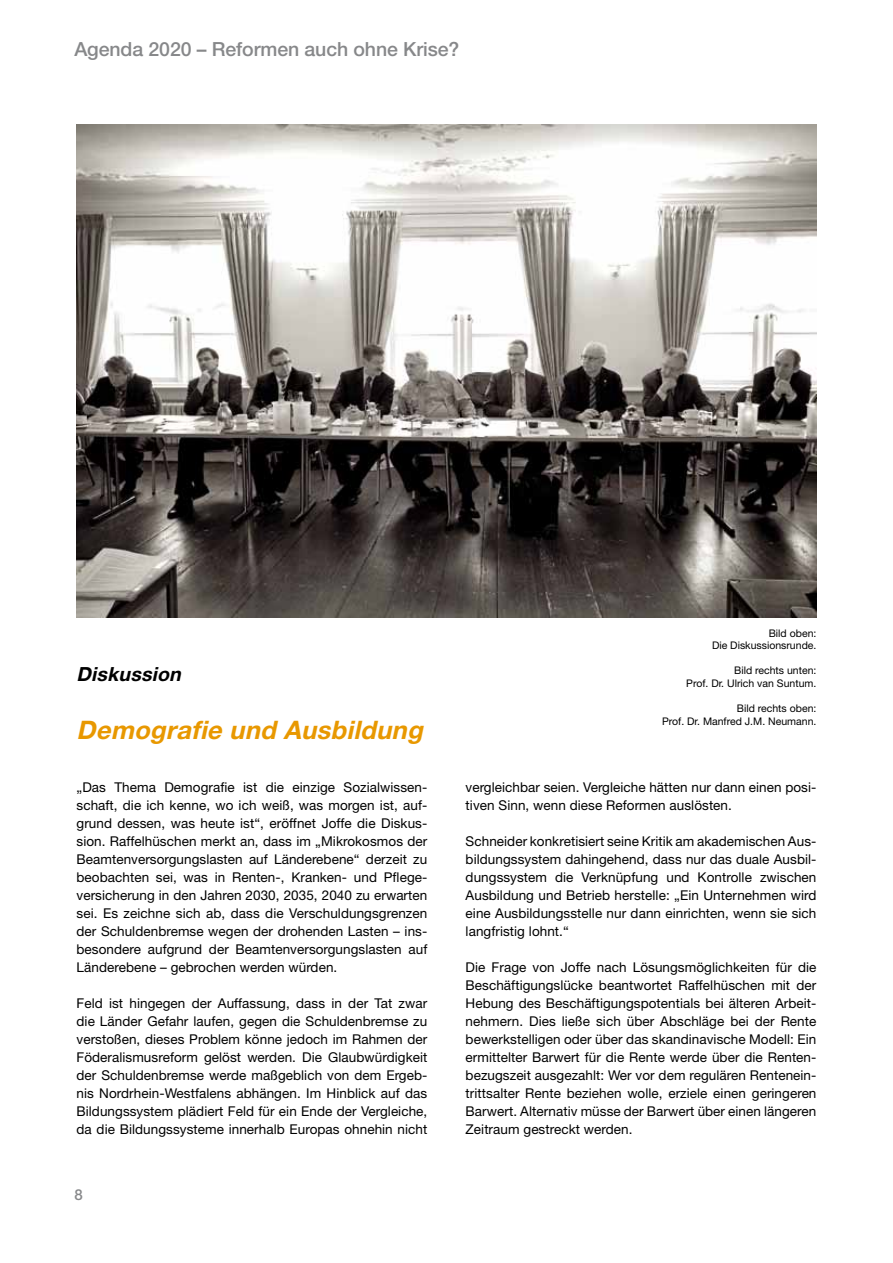
<style>
.page{position:relative;width:893px;height:1263px;background:#fff}
.page>*{position:absolute;margin:0;border:0;box-sizing:border-box;transform-origin:0 0}
.t1{font:italic 700 25.5px "Helvetica Neue";color:#e89800}
.t2{font:500 19.5px "Helvetica Neue";letter-spacing:-.005em;color:#87888a}
.t3{font:italic 700 19.5px "Helvetica Neue";color:#000}
.t4{font:500 15px "Helvetica Neue";color:#87888a}
.t5{font:13.5px/18px "Helvetica Neue";letter-spacing:.005em;color:#000;text-align:justify}
.t6{font:10.5px/12.6px "Helvetica Neue";color:#000;text-align:right}
</style>
<div class="page">
<img style="left:77px;top:125px;width:739px;height:493px">
<h2 class="t2" style="left:74px;top:37px;width:387px">Agenda 2020 – Reformen auch ohne Krise?</h2>
<h2 class="t3" style="left:77px;top:662px;width:111px">Diskussion</h2>
<h1 class="t1" style="left:77px;top:714px;width:354px">Demografie und Ausbildung</h1>
<p class="t6" style="left:712px;top:626px;width:106px">Bild oben:<br>Die Diskussionsrunde.</p>
<p class="t6" style="left:686px;top:664px;width:132px">Bild rechts unten:<br>Prof. Dr. Ulrich van Suntum.</p>
<p class="t6" style="left:662px;top:702px;width:156px">Bild rechts oben:<br>Prof. Dr. Manfred J.M. Neumann.</p>
<p class="t5" style="left:77px;top:778px;width:352px">„Das Thema Demografie ist die einzige Sozialwissen&shy;schaft, die ich kenne, wo ich weiß, was morgen ist, auf&shy;grund dessen, was heute ist“, eröffnet Joffe die Diskus&shy;sion. Raffelhüschen merkt an, dass im „Mikrokosmos der Beamtenversorgungslasten auf Länderebene“ derzeit zu beobachten sei, was in Renten-, Kranken- und Pflege&shy;versicherung in den Jahren 2030, 2035, 2040 zu erwarten sei. Es zeichne sich ab, dass die Verschuldungsgrenzen der Schuldenbremse wegen der drohenden Lasten – ins&shy;besondere aufgrund der Beamtenversorgungslasten auf Länderebene – gebrochen werden würden.</p>
<p class="t5" style="left:77px;top:994px;width:352px">Feld ist hingegen der Auffassung, dass in der Tat zwar die Länder Gefahr laufen, gegen die Schuldenbremse zu verstoßen, dieses Problem könne jedoch im Rahmen der Föderalismusreform gelöst werden. Die Glaubwürdigkeit der Schuldenbremse werde maßgeblich von dem Ergeb&shy;nis Nordrhein-Westfalens abhängen. Im Hinblick auf das Bildungssystem plädiert Feld für ein Ende der Vergleiche, da die Bildungssysteme innerhalb Europas ohnehin nicht</p>
<p class="t4" style="left:74px;top:1186px;width:10px">8</p>
<p class="t5" style="left:466px;top:778px;width:352px">vergleichbar seien. Vergleiche hätten nur dann einen posi&shy;tiven Sinn, wenn diese Reformen auslösten.</p>
<p class="t5" style="left:466px;top:832px;width:352px">Schneider konkretisiert seine Kritik am akademischen Aus&shy;bildungssystem dahingehend, dass nur das duale Ausbil&shy;dungssystem die Verknüpfung und Kontrolle zwischen Ausbildung und Betrieb herstelle: „Ein Unternehmen wird eine Ausbildungsstelle nur dann einrichten, wenn sie sich langfristig lohnt.“</p>
<p class="t5" style="left:466px;top:958px;width:352px">Die Frage von Joffe nach Lösungsmöglichkeiten für die Beschäftigungslücke beantwortet Raffelhüschen mit der Hebung des Beschäftigungspotentials bei älteren Arbeit&shy;nehmern. Dies ließe sich über Abschläge bei der Rente bewerkstelligen oder über das skandinavische Modell: Ein ermittelter Barwert für die Rente werde über die Renten&shy;bezugszeit ausgezahlt: Wer vor dem regulären Rentenein&shy;trittsalter Rente beziehen wolle, erziele einen geringeren Barwert. Alternativ müsse der Barwert über einen längeren Zeitraum gestreckt werden.</p>
</div>
